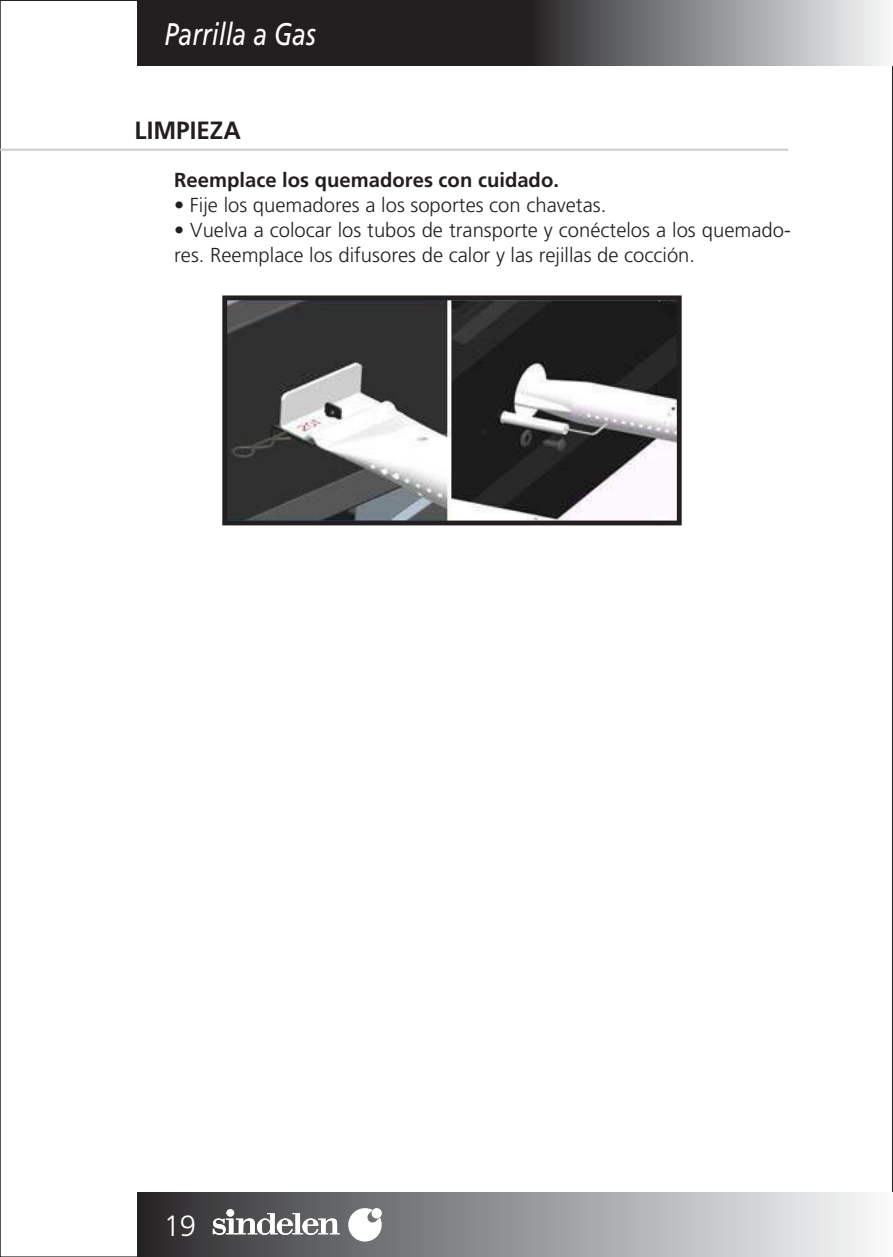
<style>
.page{position:relative;width:893px;height:1257px;background:#fff}
.page>*{position:absolute;margin:0;border:0;box-sizing:border-box;transform-origin:0 0}
.t1{font:italic 31.28px "Frutiger LT Std";color:#fff;scale:.8 1}
.t2{font:300 29.25px "Frutiger LT Std";color:#fff}
.t3{font:700 24.97px "Frutiger LT Std";color:#231f20}
.t4{font:300 20.25px/24.8px "Frutiger LT Std";color:#231f20}
.t5{font:700 20.25px "Frutiger LT Std";color:#231f20}
</style>
<div class="page">
<svg style="left:138px;top:1px;width:747px;height:64px"></svg>
<div style="left:137px;top:1192px;width:755px;height:64px;background:linear-gradient(to right,#2e2e31,#f9fbfc)"></div>
<div style="left:226px;top:1209px;width:8px;height:7px;background:#fff;border-radius:50%"></div>
<svg style="left:213px;top:1213px;width:127px;height:21px"></svg>
<svg style="left:348px;top:1208px;width:34px;height:33px"></svg>
<hr style="left:0;top:148px;width:788px;height:3px;background:#d1d3d4">
<img style="left:228px;top:301px;width:448px;height:218px">
<div style="left:222px;top:295px;width:460px;height:230px;border:5px solid #231f20"></div>
<h1 class="t1" style="left:165px;top:16px;width:191px">Parrilla a Gas</h1>
<p class="t3" style="left:135px;top:116px;width:108px">LIMPIEZA</p>
<p class="t5" style="left:174px;top:168px;width:386px">Reemplace los quemadores con cuidado.</p>
<p class="t4" style="left:174px;top:193px;width:434px">• Fije los quemadores a los soportes con chavetas.</p>
<p class="t4" style="left:174px;top:218px;width:618px">• Vuelva a colocar los tubos de transporte y conéctelos a los quemado&shy;res. Reemplace los difusores de calor y las rejillas de cocción.</p>
<h2 class="t2" style="left:164px;top:1208px;width:34px">19</h2>
</div>
